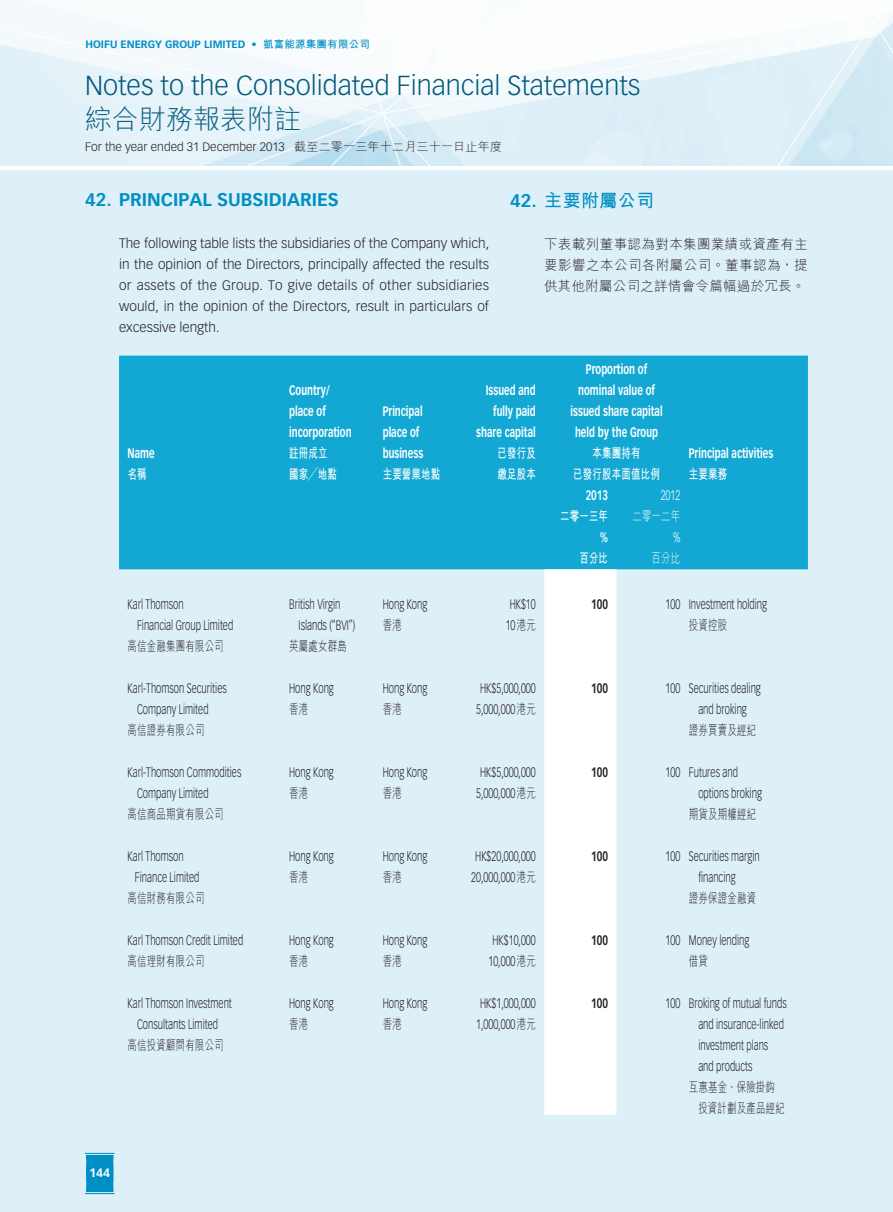
<style>
.page{position:relative;width:893px;height:1212px;background:#fff}
.page>*{position:absolute;margin:0;border:0;box-sizing:border-box;transform-origin:0 0}
.t1{font:300 27px "Vectora LT Std";color:#00597d}
.t2{font:300 27px "M Hei HK";color:#00597d}
.t3{font:700 18px "Vectora LT Std";color:#008fc5}
.t4{font:700 18px "M Hei HK";letter-spacing:.02em;color:#008fc5}
.t5{font:300 13.5px/21px "Vectora LT Std";color:#231f20;scale:.7 1}
.t6{font:300 13.5px/21px "Vectora LT Std";color:#231f20;text-align:justify}
.t7{font:700 13.5px/21px "Vectora LT Std";color:#fff;scale:.7 1}
.t8{font:300 13.5px/21px "M Hei HK";letter-spacing:.02em;color:#231f20;scale:.7 1}
.t9{font:300 13.5px/21px "M Hei HK";letter-spacing:.02em;color:#231f20;text-align:justify}
.t10{font:700 13.5px/21px "M Hei HK";letter-spacing:.02em;color:#fff;scale:.7 1}
.t11{font:700 13.5px "Vectora LT Std";color:#231f20;scale:.7 1}
.t12{font:300 13.5px "M Hei HK";letter-spacing:.02em;color:#fff;scale:.7 1}
.t13{font:300 13.5px "Vectora LT Std";color:#fff;scale:.7 1}
.t14{font:300 12px "Vectora LT Std";color:#231f20}
.t15{font:700 12px "Vectora LT Std";color:#fff}
.t16{font:700 10.5px "Vectora LT Std";color:#008fc5}
.s1{font-family:"M Hei HK"}
.s2{font-family:"Vectora LT Std"}
</style>
<div class="page">
<img style="left:0;top:0;width:893px;height:166px">
<div style="left:0;top:170px;width:893px;height:1042px;background:#ddeff7"></div>
<svg style="left:85px;top:1153px;width:29px;height:41px"></svg>
<div style="left:119px;top:356px;width:689px;height:213px;background:#13a8d4"></div>
<div style="left:544px;top:569px;width:73px;height:546px;background:#fff"></div>
<p class="t16" style="left:86px;top:38px;width:286px">HOIFU ENERGY GROUP LIMITED • <span class="s1">凱富能源集團有限公司</span></p>
<h1 class="t1" style="left:85px;top:70px;width:557px">Notes to the Consolidated Financial Statements</h1>
<h1 class="t2" style="left:85px;top:106px;width:217px">綜合財務報表附註</h1>
<p class="t14" style="left:85px;top:140px;width:418px">For the year ended 31 December 2013 <span class="s1">截至二零一三年十二月三十一日止年度</span></p>
<h2 class="t3" style="left:85px;top:189px;width:255px">42. PRINCIPAL SUBSIDIARIES</h2>
<p class="t6" style="left:119px;top:233px;width:372px">The following table lists the subsidiaries of the Company which, in the opinion of the Directors, principally affected the results or assets of the Group. To give details of other subsidiaries would, in the opinion of the Directors, result in particulars of excessive length.</p>
<h2 class="t4" style="left:510px;top:188px;width:145px"><span class="s2">42.</span> 主要附屬公司</h2>
<p class="t9" style="left:544px;top:234px;width:265px">下表載列董事認為對本集團業績或資產有主要影響之本公司各附屬公司。董事認為，提供其他附屬公司之詳情會令篇幅過於冗長。</p>
<p class="t7" style="left:128px;top:443px;width:40px">Name</p>
<p class="t10" style="left:128px;top:463px;width:29px">名稱</p>
<p class="t5" style="left:137px;top:594px;width:139px;text-indent:-9px">Karl Thomson<br>Financial Group Limited</p>
<p class="t8" style="left:128px;top:635px;width:139px">高信金融集團有限公司</p>
<p class="t7" style="left:289px;top:380px;width:91px">Country/ place of incorporation</p>
<p class="t10" style="left:289px;top:442px;width:70px">註冊成立國家╱地點</p>
<p class="t7" style="left:383px;top:401px;width:60px">Principal place of business</p>
<p class="t10" style="left:383px;top:463px;width:84px">主要營業地點</p>
<p class="t5" style="left:299px;top:594px;width:82px;text-indent:-9px">British Virgin<br>Islands (“BVI”)</p>
<p class="t8" style="left:289px;top:635px;width:84px">英屬處女群島</p>
<p class="t5" style="left:383px;top:594px;width:65px">Hong Kong</p>
<p class="t8" style="left:383px;top:614px;width:29px">香港</p>
<p class="t7" style="left:476px;top:380px;width:86px;text-align:right">Issued and fully paid share capital</p>
<p class="t10" style="left:497px;top:442px;width:56px">已發行及繳足股本</p>
<p class="t7" style="left:571px;top:359px;width:133px;text-align:center">Proportion of nominal value of issued share capital held by the Group</p>
<p class="t10" style="left:573px;top:442px;width:125px;text-align:center">本集團持有<br>已發行股本面值比例</p>
<p class="t7" style="left:689px;top:443px;width:122px">Principal activities</p>
<p class="t10" style="left:689px;top:463px;width:56px">主要業務</p>
<p class="t7" style="left:586px;top:484px;width:33px">2013</p>
<p class="t13" style="left:661px;top:487px;width:30px">2012</p>
<p class="t10" style="left:560px;top:505px;width:70px">二零一三年</p>
<p class="t12" style="left:632px;top:510px;width:70px">二零一二年</p>
<p class="t7" style="left:600px;top:527px;width:13px">%</p>
<p class="t13" style="left:673px;top:529px;width:12px">%</p>
<p class="t10" style="left:579px;top:547px;width:43px">百分比</p>
<p class="t12" style="left:652px;top:552px;width:43px">百分比</p>
<p class="t5" style="left:506px;top:594px;width:44px">HK$10<br>10<span class="s1">港元</span></p>
<p class="t11" style="left:591px;top:596px;width:25px">100</p>
<p class="t5" style="left:666px;top:594px;width:147px">100 Investment holding</p>
<p class="t8" style="left:689px;top:614px;width:56px">投資控股</p>
<p class="t5" style="left:128px;top:677px;width:143px">Karl-Thomson Securities</p>
<p class="t5" style="left:289px;top:678px;width:65px">Hong Kong</p>
<p class="t5" style="left:383px;top:678px;width:65px">Hong Kong</p>
<p class="t5" style="left:480px;top:678px;width:81px">HK$5,000,000</p>
<p class="t11" style="left:591px;top:680px;width:25px">100</p>
<p class="t5" style="left:666px;top:678px;width:137px">100 Securities dealing</p>
<p class="t5" style="left:137px;top:698px;width:104px">Company Limited</p>
<p class="t8" style="left:128px;top:719px;width:111px">高信證券有限公司</p>
<p class="t8" style="left:289px;top:698px;width:29px">香港</p>
<p class="t8" style="left:383px;top:698px;width:29px">香港</p>
<p class="t5" style="left:476px;top:699px;width:87px">5,000,000<span class="s1">港元</span></p>
<p class="t5" style="left:698px;top:699px;width:71px">and broking</p>
<p class="t8" style="left:689px;top:719px;width:98px">證券買賣及經紀</p>
<p class="t5" style="left:137px;top:761px;width:151px;text-indent:-9px">Karl-Thomson Commodities<br>Company Limited</p>
<p class="t5" style="left:289px;top:762px;width:65px">Hong Kong</p>
<p class="t8" style="left:289px;top:782px;width:29px">香港</p>
<p class="t5" style="left:383px;top:762px;width:65px">Hong Kong</p>
<p class="t8" style="left:383px;top:782px;width:29px">香港</p>
<p class="t5" style="left:476px;top:762px;width:87px">HK$5,000,000<br>5,000,000<span class="s1">港元</span></p>
<p class="t11" style="left:591px;top:764px;width:25px">100</p>
<p class="t5" style="left:698px;top:762px;width:92px;text-indent:-33px">100 Futures and options broking</p>
<p class="t8" style="left:128px;top:803px;width:139px">高信商品期貨有限公司</p>
<p class="t8" style="left:689px;top:803px;width:98px">期貨及期權經紀</p>
<p class="t5" style="left:135px;top:846px;width:94px;text-indent:-7px">Karl Thomson<br>Finance Limited</p>
<p class="t8" style="left:128px;top:887px;width:111px">高信財務有限公司</p>
<p class="t5" style="left:471px;top:846px;width:94px">HK$20,000,000<br>20,000,000<span class="s1">港元</span></p>
<p class="t11" style="left:591px;top:847px;width:25px">100</p>
<p class="t5" style="left:698px;top:846px;width:89px;text-indent:-33px">100 Securities margin financing</p>
<p class="t8" style="left:689px;top:887px;width:98px">證券保證金融資</p>
<p class="t5" style="left:289px;top:846px;width:65px">Hong Kong</p>
<p class="t8" style="left:289px;top:866px;width:29px">香港</p>
<p class="t5" style="left:383px;top:846px;width:65px">Hong Kong</p>
<p class="t8" style="left:383px;top:866px;width:29px">香港</p>
<p class="t5" style="left:128px;top:929px;width:167px">Karl Thomson Credit Limited</p>
<p class="t8" style="left:128px;top:950px;width:111px">高信理財有限公司</p>
<p class="t5" style="left:128px;top:992px;width:151px;text-align:center">Karl Thomson Investment<br>Consultants Limited</p>
<p class="t8" style="left:128px;top:1034px;width:139px">高信投資顧問有限公司</p>
<p class="t5" style="left:289px;top:930px;width:65px">Hong Kong</p>
<p class="t8" style="left:289px;top:950px;width:29px">香港</p>
<p class="t5" style="left:289px;top:993px;width:65px">Hong Kong</p>
<p class="t8" style="left:289px;top:1013px;width:29px">香港</p>
<p class="t15" style="left:89px;top:1166px;width:23px">144</p>
<p class="t5" style="left:383px;top:930px;width:65px">Hong Kong</p>
<p class="t8" style="left:383px;top:950px;width:29px">香港</p>
<p class="t5" style="left:383px;top:993px;width:65px">Hong Kong</p>
<p class="t8" style="left:383px;top:1013px;width:29px">香港</p>
<p class="t5" style="left:488px;top:930px;width:69px">HK$10,000<br>10,000<span class="s1">港元</span></p>
<p class="t11" style="left:591px;top:931px;width:25px">100</p>
<p class="t5" style="left:666px;top:930px;width:121px">100 Money lending</p>
<p class="t8" style="left:689px;top:950px;width:29px">借貸</p>
<p class="t5" style="left:476px;top:993px;width:87px">HK$1,000,000<br>1,000,000<span class="s1">港元</span></p>
<p class="t11" style="left:591px;top:994px;width:25px">100</p>
<p class="t5" style="left:698px;top:993px;width:128px;text-indent:-33px">100 Broking of mutual funds and insurance-linked investment plans and products</p>
<p class="t8" style="left:698px;top:1076px;width:125px;text-indent:-9px">互惠基金、保險掛鈎投資計劃及產品經紀</p>
</div>
